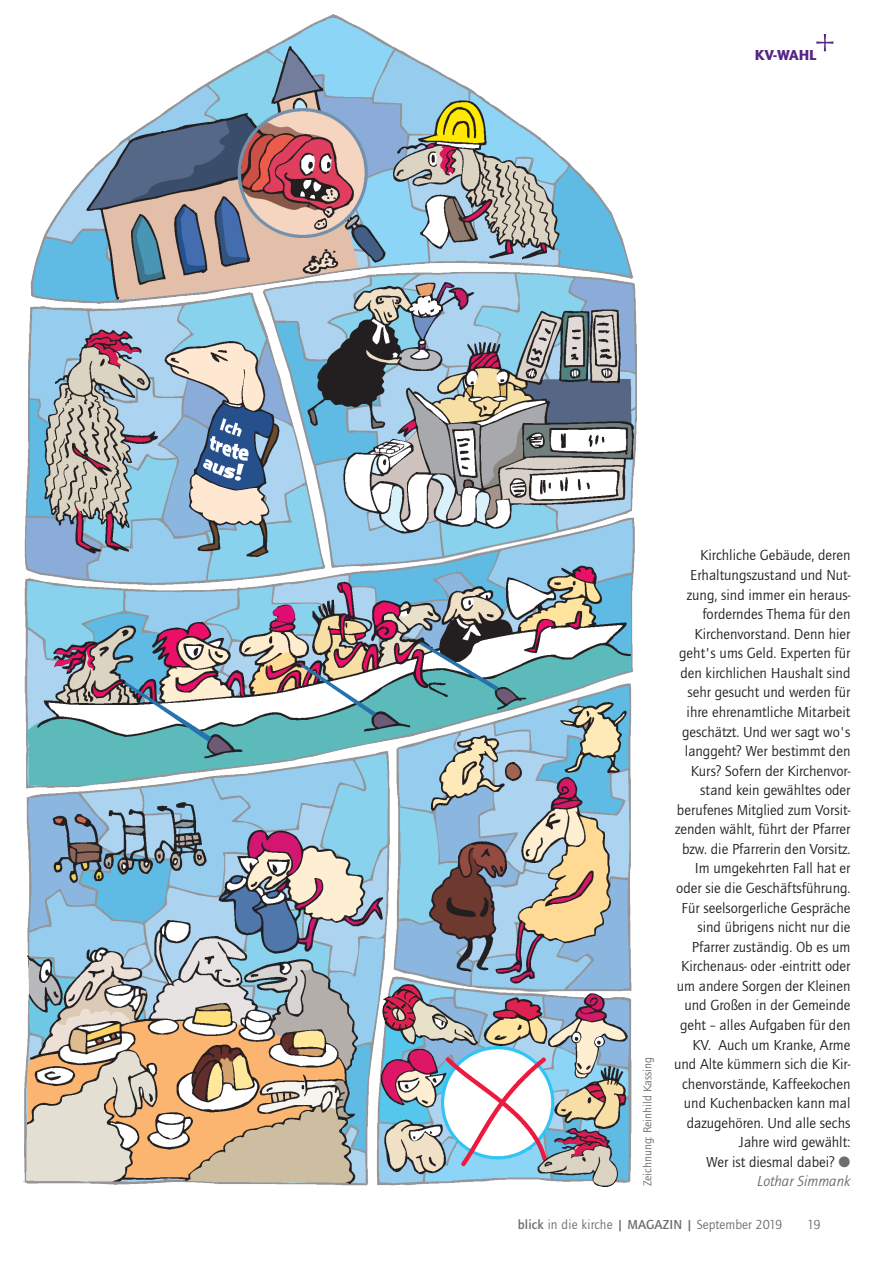
<style>
.page{position:relative;width:893px;height:1263px;background:#fff}
.page>*{position:absolute;margin:0;border:0;box-sizing:border-box;transform-origin:0 0}
.t1{font:15px/19.5px "Quay Itc T";color:#231f20;text-align:right}
.t2{font:italic 15px "Quay Itc T";color:#6c6d70}
.t3{font:900 15px "Quay Itc T";color:#542685}
.t4{font:13.5px "Quay Itc T";color:#6c6d70}
.t5{font:12px "Quay Itc T";color:#6c6d70}
.s1{color:#6c6d70}
.s2{font-weight:700}
</style>
<div class="page">
<img style="left:24px;top:14px;width:613px;height:1172px">
<svg style="left:816px;top:34px;width:17px;height:17px"></svg>
<p class="t3" style="left:755px;top:46px;width:63px">KV-WAHL</p>
<p class="t1" style="left:674px;top:545px;width:178px">Kirchliche Gebäude, deren<br>Erhaltungszustand und Nut&shy;zung, sind immer ein heraus&shy;forderndes Thema für den<br>Kirchenvorstand. Denn hier geht's ums Geld. Experten für den kirchlichen Haushalt sind sehr gesucht und werden für ihre ehrenamtliche Mitarbeit geschätzt. Und wer sagt wo's langgeht? Wer bestimmt den<br>Kurs? Sofern der Kirchenvor&shy;stand kein gewähltes oder berufenes Mitglied zum Vorsit&shy;zenden wählt, führt der Pfarrer bzw. die Pfarrerin den Vorsitz.<br>Im umgekehrten Fall hat er oder sie die Geschäftsführung.<br>Für seelsorgerliche Gespräche sind übrigens nicht nur die<br>Pfarrer zuständig. Ob es um<br>Kirchenaus- oder -eintritt oder um andere Sorgen der Kleinen und Großen in der Gemeinde geht – alles Aufgaben für den<br>KV. Auch um Kranke, Arme und Alte kümmern sich die Kir&shy;chenvorstände, Kaffeekochen und Kuchenbacken kann mal dazugehören. Und alle sechs<br>Jahre wird gewählt:<br>Wer ist diesmal dabei? <span class="s1">●</span></p>
<p class="t5" style="left:640px;top:1186px;width:131px;rotate:-90deg">Zeichnung: Reinhild Kassing</p>
<p class="t2" style="left:757px;top:1173px;width:95px">Lothar Simmank</p>
<p class="t4" style="left:518px;top:1216px;width:266px"><span class="s2">blick</span> in die kirche <span class="s2">| MAGAZIN |</span> September 2019</p>
<p class="t4" style="left:807px;top:1216px;width:15px">19</p>
</div>
